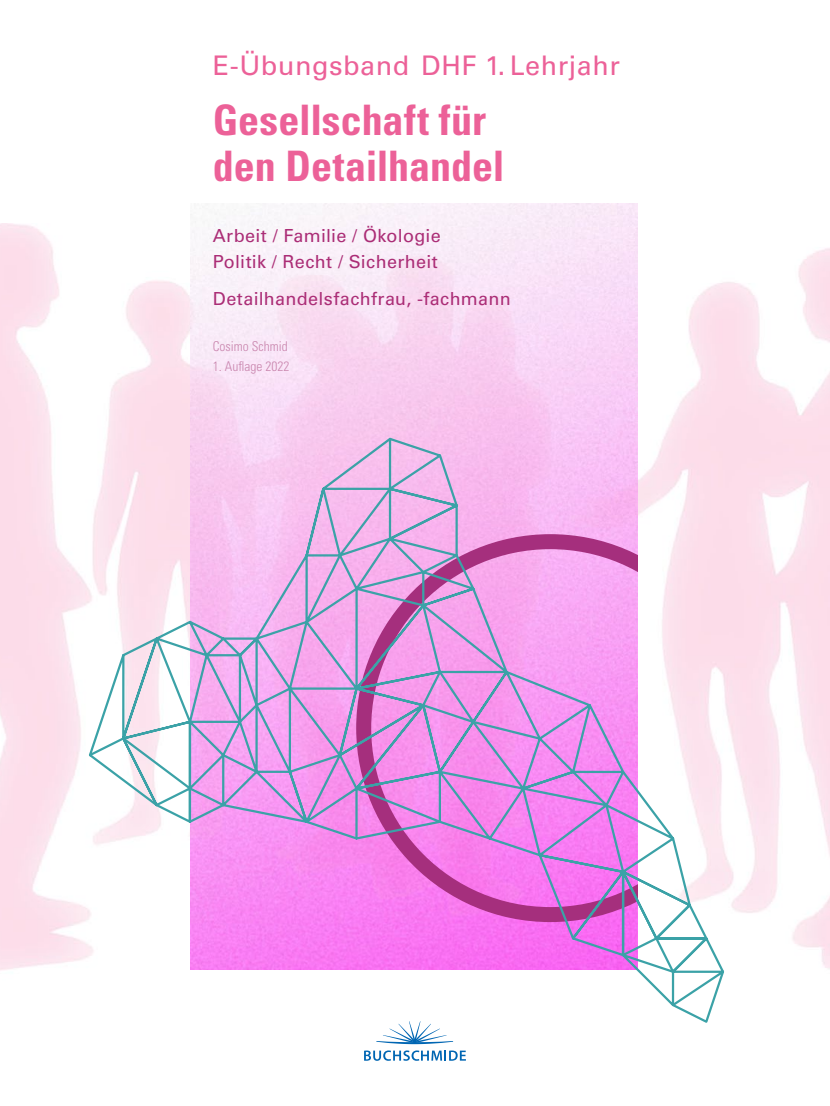
<style>
.page{position:relative;width:830px;height:1106px;background:#fff}
.page>*{position:absolute;margin:0;border:0;box-sizing:border-box;transform-origin:0 0}
.t1{font:700 condensed 42px "Univers LT Std";color:#ec6198}
.t2{font:27px "Univers LT Std";letter-spacing:.02em;color:#ec6198}
.t3{font:18px "Univers LT Std";letter-spacing:.015em;color:#ab2d76}
.t4{font:300 condensed 13.5px "Univers LT Std";color:#c985ad}
</style>
<div class="page">
<img style="left:0;top:224px;width:829px;height:747px">
<img style="left:190px;top:203px;width:446px;height:231px">
<svg style="left:86px;top:434px;width:640px;height:589px"></svg>
<svg style="left:364px;top:1050px;width:101px;height:10px"></svg>
<svg style="left:376px;top:1021px;width:77px;height:23px"></svg>
<p class="t2" style="left:213px;top:49px;width:408px">E-Übungsband DHF 1. Lehrjahr</p>
<p class="t1" style="left:213px;top:95px;width:275px">Gesellschaft für</p>
<p class="t1" style="left:213px;top:140px;width:293px">den Detailhandel</p>
<p class="t3" style="left:213px;top:225px;width:229px">Arbeit / Familie / Ökologie</p>
<p class="t3" style="left:213px;top:250px;width:226px">Politik / Recht / Sicherheit</p>
<p class="t3" style="left:213px;top:288px;width:299px">Detailhandelsfachfrau, -fachmann</p>
<p class="t4" style="left:213px;top:338px;width:76px">Cosimo Schmid</p>
<p class="t4" style="left:213px;top:358px;width:78px">1. Auflage 2022</p>
</div>
